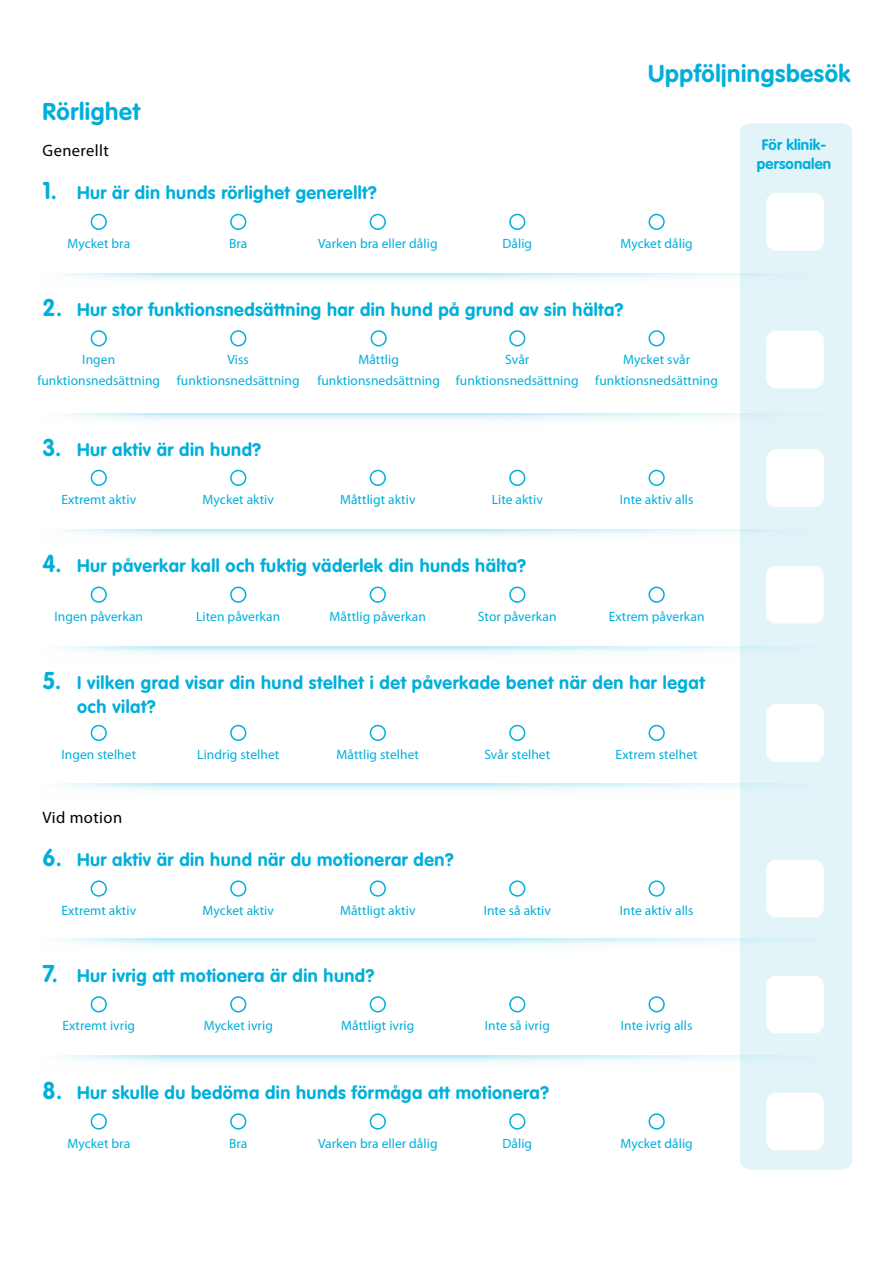
<style>
.page{position:relative;width:893px;height:1263px;background:#fff}
.page>*{position:absolute;margin:0;border:0;box-sizing:border-box;transform-origin:0 0}
.t1{font:700 24px "VAG Rounded Std";letter-spacing:.025em;color:#00afdb}
.t2{font:700 18px/24px "VAG Rounded Std";letter-spacing:.025em;color:#00afdb}
.t3{font:16.5px "Myriad Pro";letter-spacing:.025em;color:#000}
.t4{font:700 15px/19.5px "VAG Rounded Std";letter-spacing:.01em;color:#00afdb;text-align:center}
.t5{font:13.5px/21px "Myriad Pro";letter-spacing:.005em;color:#00afdb;text-align:center}
.s1{font-size:24px}
</style>
<div class="page">
<div style="left:740px;top:123px;width:112px;height:1046px;background:#e3f4f9;border-radius:10px"></div>
<div style="left:766px;top:193px;width:58px;height:58px;background:#fff;border-radius:10px"></div>
<div style="left:766px;top:331px;width:58px;height:57px;background:#fff;border-radius:10px"></div>
<div style="left:766px;top:449px;width:58px;height:58px;background:#fff;border-radius:10px"></div>
<div style="left:766px;top:566px;width:58px;height:58px;background:#fff;border-radius:10px"></div>
<div style="left:766px;top:704px;width:58px;height:58px;background:#fff;border-radius:10px"></div>
<div style="left:766px;top:860px;width:58px;height:57px;background:#fff;border-radius:10px"></div>
<div style="left:766px;top:976px;width:58px;height:57px;background:#fff;border-radius:10px"></div>
<div style="left:766px;top:1093px;width:58px;height:57px;background:#fff;border-radius:10px"></div>
<div style="left:91px;top:330px;width:16px;height:16px;border:2px solid #00afdb;border-radius:50%"></div>
<div style="left:91px;top:470px;width:16px;height:16px;border:2px solid #00afdb;border-radius:50%"></div>
<div style="left:91px;top:587px;width:16px;height:16px;border:2px solid #00afdb;border-radius:50%"></div>
<div style="left:230px;top:330px;width:16px;height:16px;border:2px solid #00afdb;border-radius:50%"></div>
<div style="left:230px;top:470px;width:16px;height:16px;border:2px solid #00afdb;border-radius:50%"></div>
<div style="left:230px;top:587px;width:16px;height:16px;border:2px solid #00afdb;border-radius:50%"></div>
<div style="left:371px;top:330px;width:16px;height:16px;border:2px solid #00afdb;border-radius:50%"></div>
<div style="left:370px;top:470px;width:16px;height:16px;border:2px solid #00afdb;border-radius:50%"></div>
<div style="left:370px;top:587px;width:16px;height:16px;border:2px solid #00afdb;border-radius:50%"></div>
<div style="left:509px;top:330px;width:16px;height:16px;border:2px solid #00afdb;border-radius:50%"></div>
<div style="left:509px;top:470px;width:16px;height:16px;border:2px solid #00afdb;border-radius:50%"></div>
<div style="left:509px;top:587px;width:16px;height:16px;border:2px solid #00afdb;border-radius:50%"></div>
<div style="left:648px;top:330px;width:17px;height:16px;border:2px solid #00afdb;border-radius:50%"></div>
<div style="left:648px;top:470px;width:17px;height:16px;border:2px solid #00afdb;border-radius:50%"></div>
<div style="left:648px;top:587px;width:17px;height:16px;border:2px solid #00afdb;border-radius:50%"></div>
<svg style="left:59px;top:273px;width:794px;height:43px"></svg>
<svg style="left:59px;top:413px;width:794px;height:43px"></svg>
<svg style="left:59px;top:529px;width:794px;height:43px"></svg>
<svg style="left:59px;top:647px;width:794px;height:42px"></svg>
<div style="left:91px;top:880px;width:16px;height:17px;border:2px solid #00afdb;border-radius:50%"></div>
<div style="left:91px;top:725px;width:16px;height:16px;border:2px solid #00afdb;border-radius:50%"></div>
<div style="left:91px;top:996px;width:16px;height:16px;border:2px solid #00afdb;border-radius:50%"></div>
<div style="left:230px;top:880px;width:16px;height:17px;border:2px solid #00afdb;border-radius:50%"></div>
<div style="left:230px;top:725px;width:16px;height:16px;border:2px solid #00afdb;border-radius:50%"></div>
<div style="left:230px;top:996px;width:16px;height:16px;border:2px solid #00afdb;border-radius:50%"></div>
<div style="left:370px;top:880px;width:16px;height:17px;border:2px solid #00afdb;border-radius:50%"></div>
<div style="left:370px;top:725px;width:16px;height:16px;border:2px solid #00afdb;border-radius:50%"></div>
<div style="left:370px;top:996px;width:16px;height:16px;border:2px solid #00afdb;border-radius:50%"></div>
<div style="left:509px;top:880px;width:16px;height:17px;border:2px solid #00afdb;border-radius:50%"></div>
<div style="left:509px;top:725px;width:16px;height:16px;border:2px solid #00afdb;border-radius:50%"></div>
<div style="left:509px;top:996px;width:16px;height:16px;border:2px solid #00afdb;border-radius:50%"></div>
<div style="left:648px;top:880px;width:17px;height:17px;border:2px solid #00afdb;border-radius:50%"></div>
<div style="left:648px;top:725px;width:17px;height:16px;border:2px solid #00afdb;border-radius:50%"></div>
<div style="left:648px;top:996px;width:17px;height:16px;border:2px solid #00afdb;border-radius:50%"></div>
<svg style="left:59px;top:939px;width:794px;height:43px"></svg>
<svg style="left:59px;top:783px;width:794px;height:43px"></svg>
<div style="left:91px;top:214px;width:16px;height:16px;border:2px solid #00afdb;border-radius:50%"></div>
<div style="left:230px;top:214px;width:16px;height:16px;border:2px solid #00afdb;border-radius:50%"></div>
<div style="left:370px;top:214px;width:16px;height:16px;border:2px solid #00afdb;border-radius:50%"></div>
<div style="left:509px;top:214px;width:16px;height:16px;border:2px solid #00afdb;border-radius:50%"></div>
<div style="left:648px;top:214px;width:17px;height:16px;border:2px solid #00afdb;border-radius:50%"></div>
<div style="left:91px;top:1113px;width:16px;height:16px;border:2px solid #00afdb;border-radius:50%"></div>
<div style="left:230px;top:1113px;width:16px;height:16px;border:2px solid #00afdb;border-radius:50%"></div>
<div style="left:370px;top:1113px;width:16px;height:16px;border:2px solid #00afdb;border-radius:50%"></div>
<div style="left:509px;top:1113px;width:16px;height:16px;border:2px solid #00afdb;border-radius:50%"></div>
<div style="left:648px;top:1113px;width:17px;height:16px;border:2px solid #00afdb;border-radius:50%"></div>
<svg style="left:59px;top:1056px;width:794px;height:42px"></svg>
<h1 class="t1" style="left:648px;top:60px;width:204px">Uppföljningsbesök</h1>
<h1 class="t1" style="left:43px;top:97px;width:99px">Rörlighet</h1>
<p class="t3" style="left:43px;top:141px;width:68px">Generellt</p>
<h2 class="t2" style="left:43px;top:182px;width:336px"><span class="s1">1.</span> Hur är din hunds rörlighet generellt?</h2>
<p class="t5" style="left:67px;top:233px;width:64px">Mycket bra</p>
<p class="t5" style="left:229px;top:233px;width:20px">Bra</p>
<p class="t5" style="left:318px;top:233px;width:121px">Varken bra eller dålig</p>
<p class="t5" style="left:502px;top:233px;width:31px">Dålig</p>
<p class="t5" style="left:620px;top:233px;width:74px">Mycket dålig</p>
<h2 class="t2" style="left:43px;top:298px;width:582px"><span class="s1">2.</span> Hur stor funktionsnedsättning har din hund på grund av sin hälta?</h2>
<p class="t5" style="left:37px;top:349px;width:124px">Ingen funktionsnedsättning</p>
<p class="t5" style="left:177px;top:349px;width:124px">Viss funktionsnedsättning</p>
<p class="t5" style="left:317px;top:349px;width:124px">Måttlig funktionsnedsättning</p>
<p class="t5" style="left:456px;top:349px;width:124px">Svår funktionsnedsättning</p>
<p class="t5" style="left:595px;top:349px;width:124px">Mycket svår funktionsnedsättning</p>
<h2 class="t2" style="left:43px;top:438px;width:220px"><span class="s1">3.</span> Hur aktiv är din hund?</h2>
<p class="t5" style="left:61px;top:489px;width:76px">Extremt aktiv</p>
<p class="t5" style="left:203px;top:489px;width:73px">Mycket aktiv</p>
<p class="t5" style="left:340px;top:489px;width:77px">Måttligt aktiv</p>
<p class="t5" style="left:492px;top:489px;width:53px">Lite aktiv</p>
<p class="t5" style="left:620px;top:489px;width:75px">Inte aktiv alls</p>
<h2 class="t2" style="left:43px;top:554px;width:485px"><span class="s1">4.</span> Hur påverkar kall och fuktig väderlek din hunds hälta?</h2>
<p class="t5" style="left:54px;top:605px;width:90px">Ingen påverkan</p>
<p class="t5" style="left:196px;top:605px;width:86px">Liten påverkan</p>
<p class="t5" style="left:330px;top:605px;width:98px">Måttlig påverkan</p>
<p class="t5" style="left:478px;top:605px;width:80px">Stor påverkan</p>
<p class="t5" style="left:609px;top:605px;width:97px">Extrem påverkan</p>
<h2 class="t2" style="left:77px;top:672px;width:629px;text-indent:-35px"><span class="s1">5.</span> I vilken grad visar din hund stelhet i det påverkade benet när den har legat och vilat?</h2>
<p class="t5" style="left:61px;top:744px;width:76px">Ingen stelhet</p>
<p class="t5" style="left:197px;top:744px;width:84px">Lindrig stelhet</p>
<p class="t5" style="left:337px;top:744px;width:84px">Måttlig stelhet</p>
<p class="t5" style="left:484px;top:744px;width:67px">Svår stelhet</p>
<p class="t5" style="left:616px;top:744px;width:83px">Extrem stelhet</p>
<p class="t3" style="left:43px;top:807px;width:81px">Vid motion</p>
<h2 class="t2" style="left:43px;top:848px;width:413px"><span class="s1">6.</span> Hur aktiv är din hund när du motionerar den?</h2>
<p class="t5" style="left:61px;top:899px;width:76px">Extremt aktiv</p>
<p class="t5" style="left:203px;top:899px;width:73px">Mycket aktiv</p>
<p class="t5" style="left:340px;top:899px;width:77px">Måttligt aktiv</p>
<p class="t5" style="left:484px;top:899px;width:69px">Inte så aktiv</p>
<p class="t5" style="left:620px;top:899px;width:75px">Inte aktiv alls</p>
<h2 class="t2" style="left:43px;top:964px;width:333px"><span class="s1">7.</span> Hur ivrig att motionera är din hund?</h2>
<p class="t5" style="left:62px;top:1015px;width:74px">Extremt ivrig</p>
<p class="t5" style="left:204px;top:1015px;width:71px">Mycket ivrig</p>
<p class="t5" style="left:341px;top:1015px;width:75px">Måttligt ivrig</p>
<p class="t5" style="left:485px;top:1015px;width:67px">Inte så ivrig</p>
<p class="t5" style="left:621px;top:1015px;width:73px">Inte ivrig alls</p>
<h2 class="t2" style="left:43px;top:1081px;width:508px"><span class="s1">8.</span> Hur skulle du bedöma din hunds förmåga att motionera?</h2>
<p class="t5" style="left:67px;top:1132px;width:64px">Mycket bra</p>
<p class="t5" style="left:229px;top:1132px;width:20px">Bra</p>
<p class="t5" style="left:318px;top:1132px;width:121px">Varken bra eller dålig</p>
<p class="t5" style="left:502px;top:1132px;width:31px">Dålig</p>
<p class="t5" style="left:620px;top:1132px;width:74px">Mycket dålig</p>
<p class="t4" style="left:757px;top:135px;width:76px">För klinik&shy;personalen</p>
</div>
